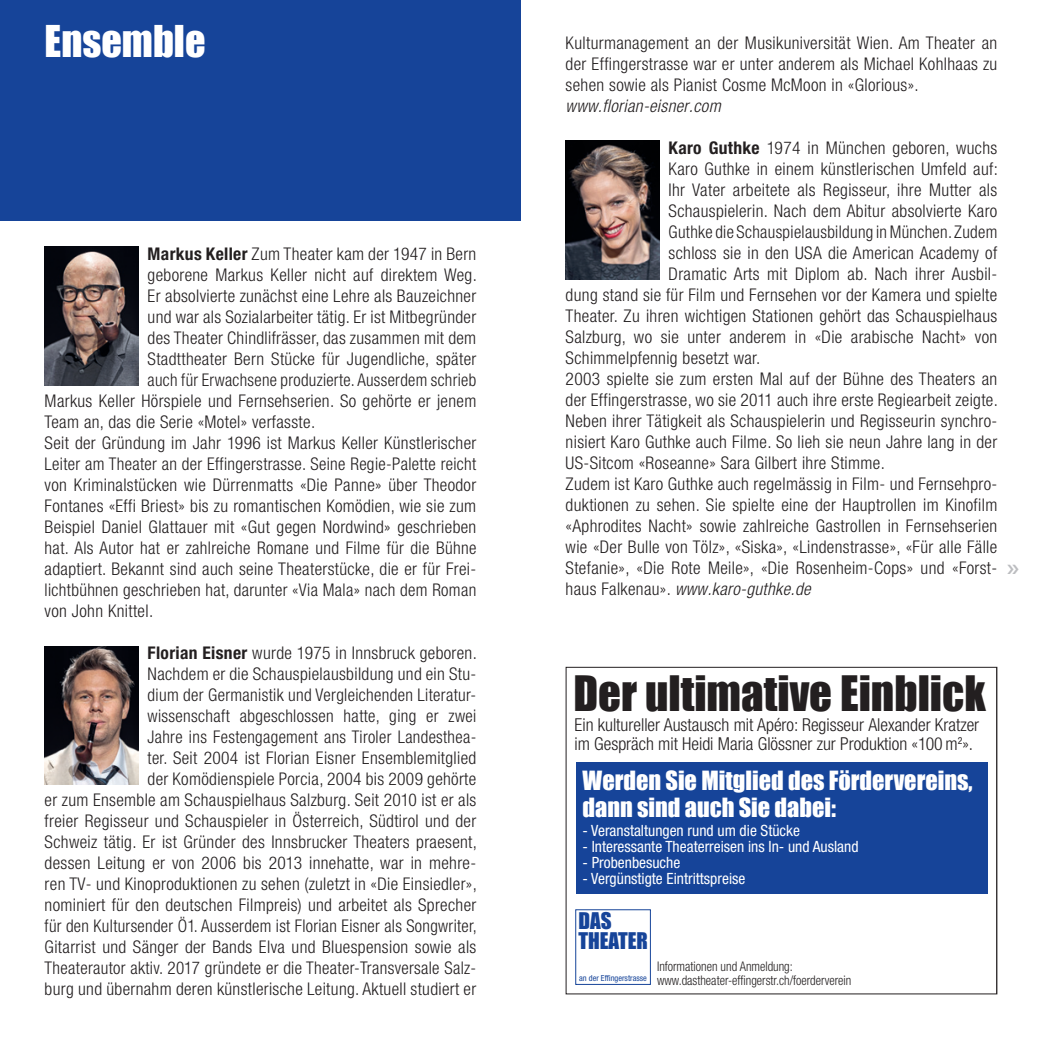
<style>
.page{position:relative;width:1042px;height:1042px;background:#fff}
.page>*{position:absolute;margin:0;border:0;box-sizing:border-box;transform-origin:0 0}
.t1{font:44.8px "Impact";color:#231f20}
.Titel-weiss{font:40.25px "Impact";color:#fff}
.t2{font:24.32px/27.5px "Impact";color:#fff}
.t3{font:21px/19.2px "Impact";color:#164499}
.t4{font:300 condensed 17.85px/19.1px "Helvetica Neue";color:#231f20}
.Grundtext-Block{font:300 condensed 17.5px/21px "Helvetica Neue";letter-spacing:.02em;color:#231f20;text-align:justify}
.Grundtext-Block-2{font:300 condensed 17.5px "Helvetica Neue";letter-spacing:.02em;color:#231f20;scale:.96 1}
.Grundtext-Block-3{font:italic 300 condensed 17.5px "Helvetica Neue";letter-spacing:.02em;color:#231f20}
.t5{font:condensed 15.58px "Helvetica Neue";color:#fff}
.t6{font:300 condensed 13.3px/13.5px "Helvetica Neue";color:#231f20;scale:.94 1}
.t7{font:condensed 8.4px "Helvetica Neue";color:#164499}
.s1{font-weight:700}
.s2{font-style:italic}
</style>
<div class="page">
<div style="left:0;top:0;width:521px;height:221px;background:#164499"></div>
<div style="left:576px;top:762px;width:411px;height:132px;background:#164499"></div>
<div style="left:566px;top:667px;width:431px;height:327px;border:1px solid #231f20"></div>
<img style="left:566px;top:141px;width:94px;height:139px">
<img style="left:45px;top:247px;width:94px;height:138px">
<img style="left:45px;top:646px;width:94px;height:138px">
<p class="Titel-weiss" style="left:45px;top:10px;width:162px">Ensemble</p>
<p class="Grundtext-Block" style="left:148px;top:243px;width:330px"><span class="s1">Markus Keller</span> Zum Theater kam der 1947 in Bern</p>
<p class="Grundtext-Block" style="left:148px;top:264px;width:331px">geborene Markus Keller nicht auf direktem Weg.</p>
<p class="Grundtext-Block" style="left:148px;top:285px;width:330px">Er absolvierte zunächst eine Lehre als Bauzeichner</p>
<p class="Grundtext-Block" style="left:148px;top:306px;width:330px">und war als Sozialarbeiter tätig. Er ist Mitbegründer</p>
<p class="Grundtext-Block" style="left:148px;top:327px;width:330px">des Theater Chindlifrässer, das zusammen mit dem</p>
<p class="Grundtext-Block" style="left:148px;top:348px;width:330px">Stadttheater Bern Stücke für Jugendliche, später</p>
<p class="Grundtext-Block-2" style="left:148px;top:369px;width:344px">auch für Erwachsene produzierte. Ausserdem schrieb</p>
<p class="Grundtext-Block" style="left:45px;top:390px;width:433px">Markus Keller Hörspiele und Fernsehserien. So gehörte er jenem</p>
<p class="Grundtext-Block" style="left:45px;top:411px;width:272px">Team an, das die Serie «Motel» verfasste.</p>
<p class="Grundtext-Block" style="left:45px;top:432px;width:433px">Seit der Gründung im Jahr 1996 ist Markus Keller Künstlerischer Leiter am Theater an der Effingerstrasse. Seine Regie-Palette reicht von Kriminalstücken wie Dürrenmatts «Die Panne» über Theodor Fontanes «Effi Briest» bis zu romantischen Komödien, wie sie zum Beispiel Daniel Glattauer mit «Gut gegen Nordwind» geschrieben hat. Als Autor hat er zahlreiche Romane und Filme für die Bühne adaptiert. Bekannt sind auch seine Theaterstücke, die er für Frei&shy;lichtbühnen geschrieben hat, darunter «Via Mala» nach dem Roman von John Knittel.</p>
<p class="Grundtext-Block" style="left:45px;top:642px;width:434px;text-align:right"><span class="s1">Florian Eisner</span> wurde 1975 in Innsbruck geboren.<br>Nachdem er die Schauspielausbildung und ein Stu-<br>dium der Germanistik und Vergleichenden Literatur-<br>wissenschaft abgeschlossen hatte, ging er zwei<br>Jahre ins Festengagement ans Tiroler Landesthea-<br>ter. Seit 2004 ist Florian Eisner Ensemblemitglied<br>der Komödienspiele Porcia, 2004 bis 2009 gehörte<br>er zum Ensemble am Schauspielhaus Salzburg. Seit 2010 ist er als freier Regisseur und Schauspieler in Österreich, Südtirol und der Schweiz tätig. Er ist Gründer des Innsbrucker Theaters praesent, dessen Leitung er von 2006 bis 2013 innehatte, war in mehre&shy;ren TV- und Kinoproduktionen zu sehen (zuletzt in «Die Einsiedler», nominiert für den deutschen Filmpreis) und arbeitet als Sprecher für den Kultursender Ö1. Ausserdem ist Florian Eisner als Songwriter, Gitarrist und Sänger der Bands Elva und Bluespension sowie als Theaterautor aktiv. 2017 gründete er die Theater-Transversale Salz&shy;burg und übernahm deren künstlerische Leitung. Aktuell studiert er</p>
<p class="Grundtext-Block" style="left:566px;top:32px;width:433px">Kulturmanagement an der Musikuniversität Wien. Am Theater an der Effingerstrasse war er unter anderem als Michael Kohlhaas zu sehen sowie als Pianist Cosme McMoon in «Glorious».</p>
<p class="Grundtext-Block-3" style="left:566px;top:95px;width:157px">www.florian-eisner.com</p>
<p class="Grundtext-Block" style="left:668px;top:137px;width:330px"><span class="s1">Karo Guthke</span> 1974 in München geboren, wuchs</p>
<p class="Grundtext-Block" style="left:668px;top:158px;width:331px">Karo Guthke in einem künstlerischen Umfeld auf:</p>
<p class="Grundtext-Block" style="left:668px;top:179px;width:330px">Ihr Vater arbeitete als Regisseur, ihre Mutter als</p>
<p class="Grundtext-Block" style="left:668px;top:200px;width:330px">Schauspielerin. Nach dem Abitur absolvierte Karo</p>
<p class="Grundtext-Block" style="left:668px;top:221px;width:330px">Guthke die Schauspielausbildung in München. Zudem</p>
<p class="Grundtext-Block" style="left:668px;top:242px;width:330px">schloss sie in den USA die American Academy of</p>
<p class="Grundtext-Block" style="left:668px;top:263px;width:330px">Dramatic Arts mit Diplom ab. Nach ihrer Ausbil-</p>
<p class="Grundtext-Block" style="left:566px;top:284px;width:433px">dung stand sie für Film und Fernsehen vor der Kamera und spielte</p>
<p class="Grundtext-Block" style="left:566px;top:305px;width:433px">Theater. Zu ihren wichtigen Stationen gehört das Schauspielhaus</p>
<p class="Grundtext-Block" style="left:566px;top:326px;width:433px">Salzburg, wo sie unter anderem in «Die arabische Nacht» von</p>
<p class="Grundtext-Block" style="left:566px;top:347px;width:196px">Schimmelpfennig besetzt war.</p>
<p class="Grundtext-Block" style="left:566px;top:368px;width:434px">2003 spielte sie zum ersten Mal auf der Bühne des Theaters an der Effingerstrasse, wo sie 2011 auch ihre erste Regiearbeit zeigte.<br>Neben ihrer Tätigkeit als Schauspielerin und Regisseurin synchro&shy;nisiert Karo Guthke auch Filme. So lieh sie neun Jahre lang in der US-Sitcom «Roseanne» Sara Gilbert ihre Stimme.</p>
<p class="Grundtext-Block" style="left:566px;top:473px;width:433px">Zudem ist Karo Guthke auch regelmässig in Film- und Fernsehpro&shy;duktionen zu sehen. Sie spielte eine der Hauptrollen im Kinofilm «Aphrodites Nacht» sowie zahlreiche Gastrollen in Fernsehserien wie «Der Bulle von Tölz», «Siska», «Lindenstrasse», «Für alle Fälle Stefanie», «Die Rote Meile», «Die Rosenheim-Cops» und «Forst&shy;haus Falkenau». <span class="s2">www.karo-guthke.de</span></p>
<p class="t1" style="left:573px;top:658px;width:414px">Der ultimative Einblick</p>
<p class="t4" style="left:574px;top:715px;width:406px">Ein kultureller Austausch mit Apéro: Regisseur Alexander Kratzer im Gespräch mit Heidi Maria Glössner zur Produktion «100m<sup>2</sup>».</p>
<p class="t2" style="left:582px;top:766px;width:392px">Werden Sie Mitglied des Fördervereins, dann sind auch Sie dabei:</p>
<p class="t5" style="left:582px;top:821px;width:219px">- Veranstaltungen rund um die Stücke</p>
<p class="t5" style="left:582px;top:837px;width:277px">- Interessante Theaterreisen ins In- und Ausland</p>
<p class="t5" style="left:582px;top:853px;width:99px">- Probenbesuche</p>
<p class="t5" style="left:582px;top:870px;width:164px">- Vergünstigte Eintrittspreise</p>
<p class="t3" style="left:578px;top:911px;width:71px">DAS<br>THEATER</p>
<p class="t7" style="left:579px;top:973px;width:69px">an der Effingerstrasse</p>
<p class="t6" style="left:657px;top:959px;width:208px">Informationen und Anmeldung: www.dastheater-effingerstr.ch/foerderverein</p>
</div>
